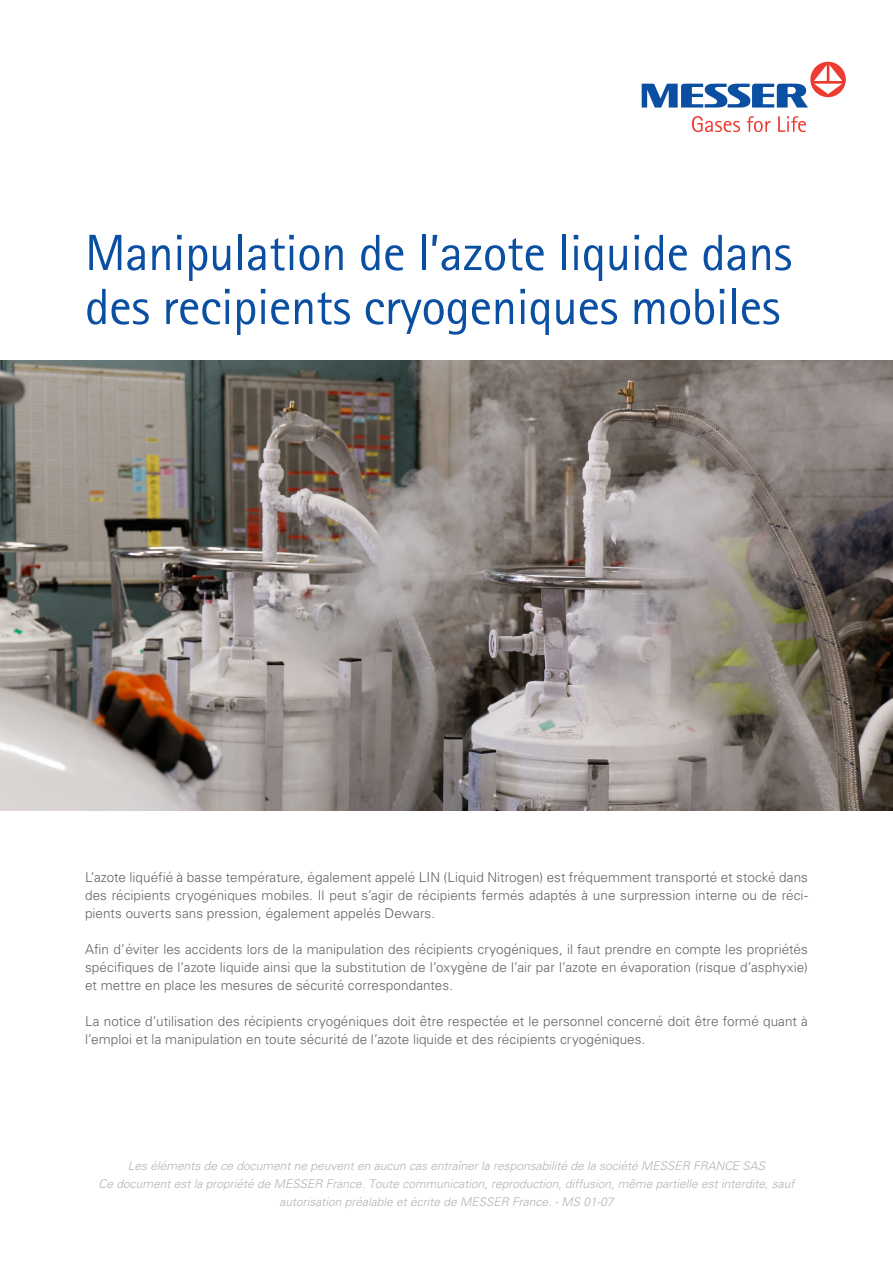
<style>
.page{position:relative;width:893px;height:1263px;background:#fff}
.page>*{position:absolute;margin:0;border:0;box-sizing:border-box;transform-origin:0 0}
.t1{font:51px/54px "Rotis Sans Serif";letter-spacing:-.01em;color:#0a4fa2}
.T1{font:300 13.5px/18px "Univers LTCE";letter-spacing:.005em;color:#636366;text-align:justify}
.C1{font:italic 300 12px/18px "Univers LTCE";color:#b2b3b7;text-align:center}
</style>
<div class="page">
<img style="left:0;top:360px;width:893px;height:450px">
<svg style="left:692px;top:116px;width:114px;height:16px"></svg>
<svg style="left:642px;top:84px;width:166px;height:24px"></svg>
<div style="left:810px;top:62px;width:36px;height:35px;background:#ee3b32;border-radius:50%"></div>
<svg style="left:814px;top:65px;width:28px;height:29px"></svg>
<h1 class="t1" style="left:85px;top:225px;width:709px">Manipulation de l’azote liquide dans des recipients cryogeniques mobiles</h1>
<p class="T1" style="left:85px;top:868px;width:724px">L’azote liquéfié à basse température, également appelé LIN (Liquid Nitrogen) est fréquemment transporté et stocké dans des récipients cryogéniques mobiles. Il peut s’agir de récipients fermés adaptés à une surpression interne ou de réci&shy;pients ouverts sans pression, également appelés Dewars.</p>
<p class="T1" style="left:85px;top:940px;width:724px">Afin d’éviter les accidents lors de la manipulation des récipients cryogéniques, il faut prendre en compte les propriétés spécifiques de l’azote liquide ainsi que la substitution de l’oxygène de l’air par l’azote en évaporation (risque d’asphyxie) et mettre en place les mesures de sécurité correspondantes.</p>
<p class="T1" style="left:85px;top:1012px;width:724px">La notice d’utilisation des récipients cryogéniques doit être respectée et le personnel concerné doit être formé quant à l’emploi et la manipulation en toute sécurité de l’azote liquide et des récipients cryogéniques.</p>
<p class="C1" style="left:128px;top:1157px;width:639px">Les éléments de ce document ne peuvent en aucun cas entraîner la responsabilité de la société MESSER FRANCE SAS</p>
<p class="C1" style="left:99px;top:1175px;width:697px">Ce document est la propriété de MESSER France. Toute communication, reproduction, diffusion, même partielle est interdite, sauf autorisation préalable et écrite de MESSER France. - MS 01-07</p>
</div>
